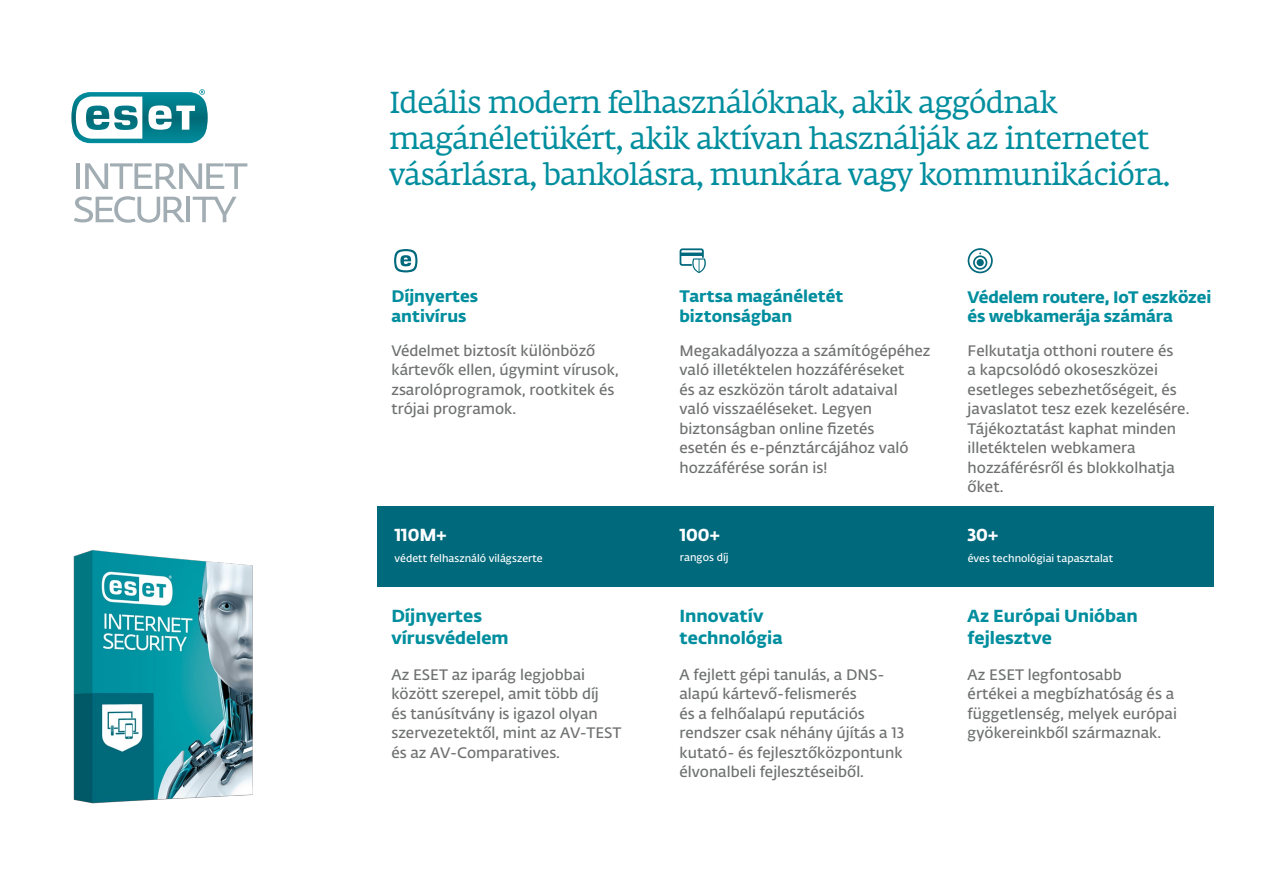
<style>
.page{position:relative;width:1263px;height:893px;background:#fff}
.page>*{position:absolute;margin:0;border:0;box-sizing:border-box;transform-origin:0 0}
.t1{font:30px/36px "Fedra Serif A Std Book LF";letter-spacing:-.025em;color:#008e9e}
.t2{font:17.25px/21.8px "Fedra Sans Alt Pro Bold LF";color:#008e9e}
.t3{font:17.25px "Fedra Sans Alt Pro Bold LF";color:#fff}
.t4{font:16.5px/19.8px "Fedra Sans Alt Pro Bold LF";color:#008e9e}
.t5{font:15px/19.5px "Fedra Sans Alt Pro Demi LF";color:#6f7070}
.t6{font:10.5px "Fedra Sans Alt Pro Demi LF";color:#fff}
</style>
<div class="page">
<div style="left:377px;top:506px;width:836px;height:81px;background:#00697c"></div>
<svg style="left:394px;top:249px;width:12px;height:23px"></svg>
<svg style="left:680px;top:248px;width:17px;height:24px"></svg>
<svg style="left:968px;top:248px;width:25px;height:25px"></svg>
<div style="left:976px;top:259px;width:8px;height:7px;background:#00697c;border-radius:50%"></div>
<svg style="left:71px;top:89px;width:182px;height:715px"></svg>
<h1 class="t1" style="left:389px;top:87px;width:783px">Ideális modern felhasználóknak, akik aggódnak magánéletükért, akik aktívan használják az internetet vásárlásra, bankolásra, munkára vagy kommunikációra.</h1>
<p class="t4" style="left:391px;top:285px;width:88px">Díjnyertes antivírus</p>
<p class="t4" style="left:679px;top:285px;width:165px">Tartsa magánéletét biztonságban</p>
<p class="t4" style="left:968px;top:286px;width:245px">Védelem routere, IoT eszközei és webkamerája számára</p>
<p class="t5" style="left:391px;top:340px;width:229px">Védelmet biztosít különböző kártevők ellen, úgymint vírusok, zsarolóprogramok, rootkitek és trójai programok.</p>
<p class="t5" style="left:679px;top:340px;width:252px">Megakadályozza a számítógépéhez való illetéktelen hozzáféréseket<br>és az eszközön tárolt adataival való visszaéléseket. Legyen biztonságban online fizetés<br>esetén és e-pénztárcájához való hozzáférése során is!</p>
<p class="t5" style="left:968px;top:340px;width:223px">Felkutatja otthoni routere és<br>a kapcsolódó okoseszközei esetleges sebezhetőségeit, és javaslatot tesz ezek kezelésére.<br>Tájékoztatást kaphat minden illetéktelen webkamera hozzáférésről és blokkolhatja őket.</p>
<p class="t3" style="left:395px;top:521px;width:53px">110M+</p>
<p class="t3" style="left:680px;top:521px;width:42px">100+</p>
<p class="t3" style="left:967px;top:521px;width:32px">30+</p>
<p class="t6" style="left:395px;top:550px;width:150px">védett felhasználó világszerte</p>
<p class="t6" style="left:680px;top:550px;width:50px">rangos díj</p>
<p class="t6" style="left:968px;top:550px;width:147px">éves technológiai tapasztalat</p>
<p class="t2" style="left:391px;top:604px;width:119px">Díjnyertes vírusvédelem</p>
<p class="t2" style="left:679px;top:604px;width:105px">Innovatív technológia</p>
<p class="t2" style="left:968px;top:604px;width:172px">Az Európai Unióban fejlesztve</p>
<p class="t5" style="left:391px;top:664px;width:232px">Az ESET az iparág legjobbai között szerepel, amit több díj<br>és tanúsítvány is igazol olyan szervezetektől, mint az AV-TEST és az AV-Comparatives.</p>
<p class="t5" style="left:679px;top:664px;width:226px">A fejlett gépi tanulás, a DNS&shy;alapú kártevő-felismerés<br>és a felhőalapú reputációs rendszer csak néhány újítás a 13 kutató- és fejlesztőközpontunk élvonalbeli fejlesztéseiből.</p>
<p class="t5" style="left:968px;top:664px;width:211px">Az ESET legfontosabb<br>értékei a megbízhatóság és a függetlenség, melyek európai gyökereinkből származnak.</p>
</div>
